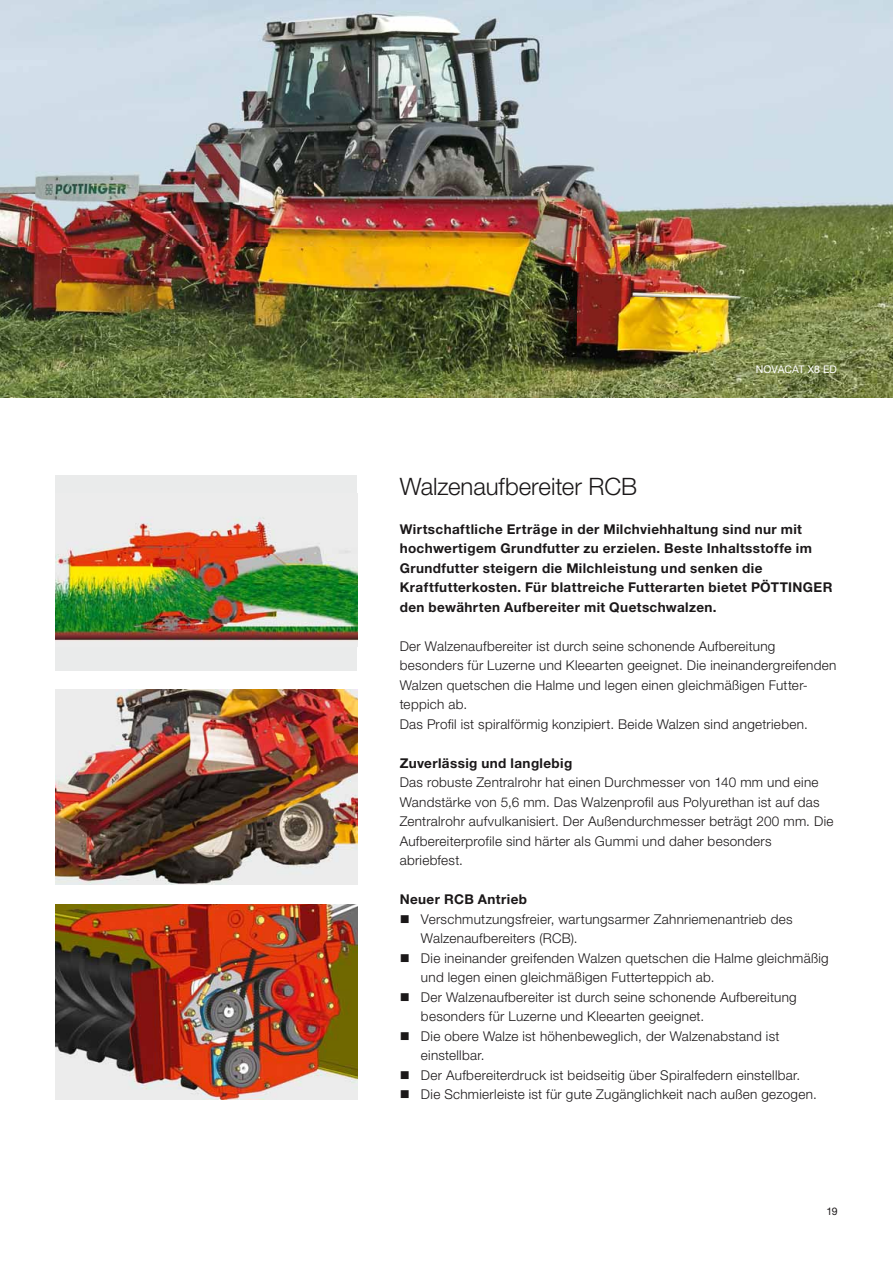
<style>
.page{position:relative;width:893px;height:1263px;background:#fff}
.page>*{position:absolute;margin:0;border:0;box-sizing:border-box;transform-origin:0 0}
.t1{font:300 24px "Helvetica Neue LTW1 G";letter-spacing:-.005em;color:#1b1819}
.t2{font:300 13.5px/19.5px "Helvetica Neue LTW1 G";letter-spacing:.02em;color:#1b1819}
.t3{font:700 13.5px/19.5px "Helvetica Neue LTW1 G";letter-spacing:.03em;color:#1b1819}
.t4{font:10.5px "Helvetica Neue LTW1 G";letter-spacing:.005em;color:#fff}
.t5{font:10.5px "Helvetica Neue LTW1 G";color:#1b1819}
</style>
<div class="page">
<img style="left:0;top:0;width:893px;height:397px">
<div style="left:55px;top:475px;width:302px;height:195px;background:#eaebeb"></div>
<img style="left:55px;top:517px;width:302px;height:124px">
<img style="left:55px;top:904px;width:302px;height:195px">
<img style="left:55px;top:690px;width:302px;height:195px">
<p class="t4" style="left:756px;top:366px;width:83px">NOVACAT X8 ED</p>
<h1 class="t1" style="left:400px;top:477px;width:239px">Walzen aufbereiter RCB</h1>
<p class="t3" style="left:400px;top:521px;width:434px">Wirtschaftliche Erträge in der Milchvieh haltung sind nur mit hoch wertigem Grundfutter zu erzielen. Beste Inhaltsstoffe im Grundfutter steigern die Milchleistung und senken die Kraftfutter kosten. Für blattreiche Futterarten bietet PÖTTINGER den bewährten Aufbereiter mit Quetschwalzen.</p>
<p class="t2" style="left:400px;top:638px;width:438px">Der Walzenaufbereiter ist durch seine schonende Auf bereitung besonders für Luzerne und Kleearten geeignet. Die ineinander greifenden Walzen quetschen die Halme und legen einen gleichmäßigen Futter&shy;teppich ab.<br>Das Profil ist spiral förmig konzipiert. Beide Walzen sind angetrieben.</p>
<p class="t3" style="left:400px;top:755px;width:174px">Zuverlässig und langlebig</p>
<p class="t2" style="left:400px;top:774px;width:435px">Das robuste Zentralrohr hat einen Durchmesser von 140 mm und eine Wandstärke von 5,6 mm. Das Walzenprofil aus Polyurethan ist auf das Zentral rohr aufvulkanisiert. Der Außendurchmesser beträgt 200 mm. Die Aufbereiterprofile sind härter als Gummi und daher besonders abriebfest.</p>
<p class="t3" style="left:400px;top:891px;width:129px">Neuer RCB Antrieb</p>
<p class="t2" style="left:421px;top:911px;width:409px">Verschmutzungsfreier, wartungsarmer Zahnriemenantrieb des Walzenaufbereiters (RCB).<br>Die ineinander greifenden Walzen quetschen die Halme gleichmäßig und legen einen gleichmäßigen Futterteppich ab.<br>Der Walzenaufbereiter ist durch seine schonende Aufbereitung besonders für Luzerne und Kleearten geeignet.<br>Die obere Walze ist höhenbeweglich, der Walzenabstand ist einstellbar.<br>Der Aufbereiterdruck ist beidseitig über Spiralfedern einstellbar.<br>Die Schmierleiste ist für gute Zugänglichkeit nach außen gezogen.</p>
<p class="t5" style="left:826px;top:1207px;width:13px">19</p>
</div>
